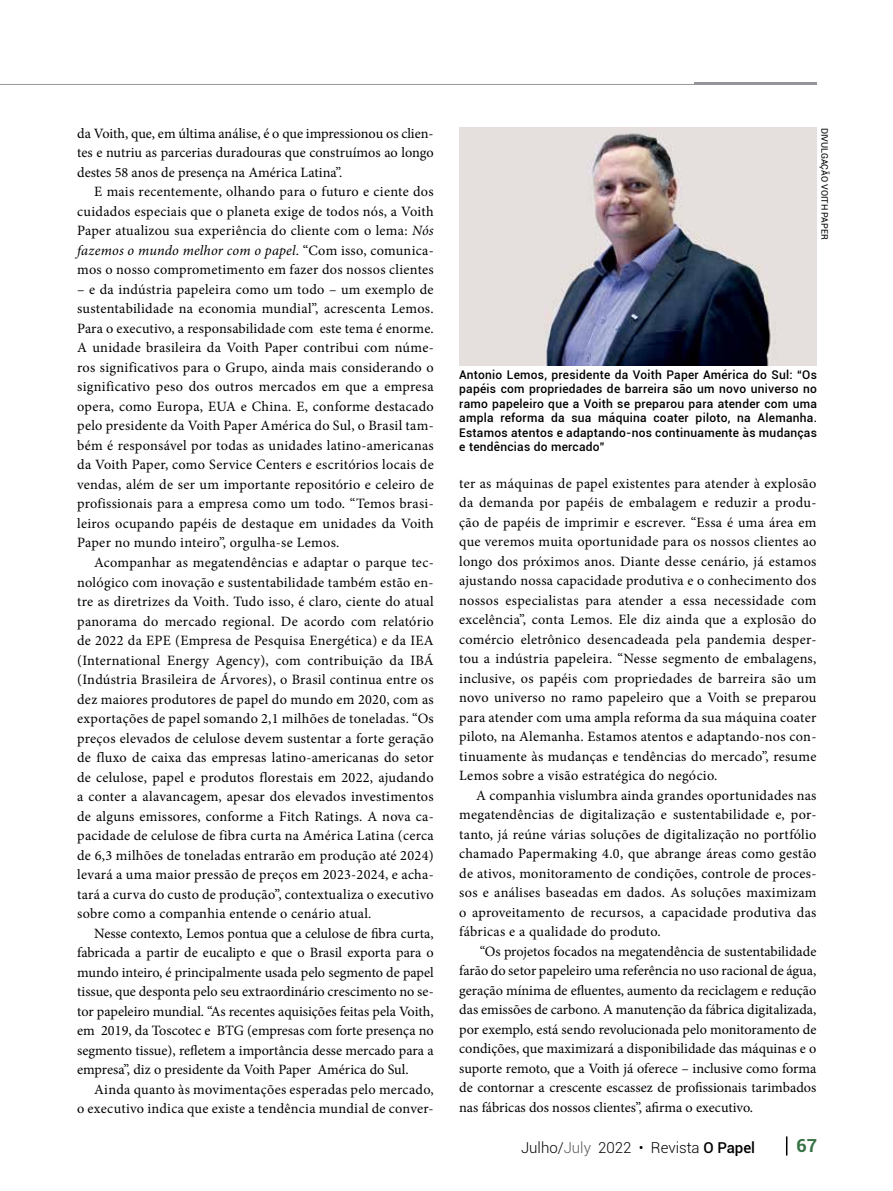
<style>
.page{position:relative;width:893px;height:1191px;background:#fff}
.page>*{position:absolute;margin:0;border:0;box-sizing:border-box;transform-origin:0 0}
.t1{font:700 18px "Roboto";color:#377344}
.t2{font:300 15px "Roboto";color:#000}
.t3{font:14.25px/19.5px "Minion Pro";letter-spacing:.015em;color:#000;text-align:justify}
.t4{font:500 12px/14.4px "Roboto";letter-spacing:.02em;color:#000;text-align:justify}
.t5{font:9px "Roboto";color:#000}
.s1{font-style:italic}
.s2{color:#58595b}
.s3{font-weight:500}
</style>
<div class="page">
<hr style="left:0;top:84px;width:817px;height:1px;background:#939598">
<hr style="left:693px;top:82px;width:123px;height:2px;background:#939598">
<svg style="left:786px;top:1136px;width:1px;height:19px"></svg>
<img style="left:459px;top:128px;width:357px;height:238px">
<p class="t3" style="left:77px;top:124px;width:358px">da Voith, que, em última análise, é o que impressionou os clien&shy;tes e nutriu as parcerias duradouras que construímos ao longo destes 58 anos de presença na América Latina”.</p>
<p class="t3" style="left:77px;top:182px;width:358px;text-indent:17px">E mais recentemente, olhando para o futuro e ciente dos cuidados especiais que o planeta exige de todos nós, a Voith Paper atualizou sua experiência do cliente com o lema: <span class="s1">Nós fazemos o mundo melhor com o papel</span>. “Com isso, comunica&shy;mos o nosso comprometimento em fazer dos nossos clientes</p>
<p class="t3" style="left:77px;top:280px;width:358px">– e da indústria papeleira como um todo – um exemplo de sustentabilidade na economia mundial”, acrescenta Lemos.<br>Para o executivo, a responsabilidade com este tema é enorme.<br>A unidade brasileira da Voith Paper contribui com núme&shy;ros significativos para o Grupo, ainda mais considerando o significativo peso dos outros mercados em que a empresa opera, como Europa, EUA e China. E, conforme destacado pelo presidente da Voith Paper América do Sul, o Brasil tam&shy;bém é responsável por todas as unidades latino-americanas da Voith Paper, como Service Centers e escritórios locais de vendas, além de ser um importante repositório e celeiro de profissionais para a empresa como um todo. “Temos brasi&shy;leiros ocupando papéis de destaque em unidades da Voith Paper no mundo inteiro”, orgulha-se Lemos.</p>
<p class="t3" style="left:77px;top:553px;width:358px;text-indent:17px">Acompanhar as megatendências e adaptar o parque tec&shy;nológico com inovação e sustentabilidade também estão en&shy;tre as diretrizes da Voith. Tudo isso, é claro, ciente do atual panorama do mercado regional. De acordo com relatório de 2022 da EPE (Empresa de Pesquisa Energética) e da IEA (International Energy Agency), com contribuição da IBÁ (Indústria Brasileira de Árvores), o Brasil continua entre os dez maiores produtores de papel do mundo em 2020, com as exportações de papel somando 2,1 milhões de toneladas. “Os preços elevados de celulose devem sustentar a forte geração de fluxo de caixa das empresas latino-americanas do setor de celulose, papel e produtos florestais em 2022, ajudando a conter a alavancagem, apesar dos elevados investimentos de alguns emissores, conforme a Fitch Ratings. A nova ca&shy;pacidade de celulose de fibra curta na América Latina (cerca de 6,3 milhões de toneladas entrarão em produção até 2024) levará a uma maior pressão de preços em 2023-2024, e acha&shy;tará a curva do custo de produção”, contextualiza o executivo sobre como a companhia entende o cenário atual.</p>
<p class="t3" style="left:77px;top:923px;width:358px;text-indent:17px">Nesse contexto, Lemos pontua que a celulose de fibra curta, fabricada a partir de eucalipto e que o Brasil exporta para o mundo inteiro, é principalmente usada pelo segmento de papel tissue, que desponta pelo seu extraordinário crescimento no se&shy;tor papeleiro mundial. “As recentes aquisições feitas pela Voith, em 2019, da Toscotec e BTG (empresas com forte presença no segmento tissue), refletem a importância desse mercado para a empresa”, diz o presidente da Voith Paper América do Sul.</p>
<p class="t3" style="left:77px;top:1079px;width:358px;text-align:right">Ainda quanto às movimentações esperadas pelo mercado,<br>o executivo indica que existe a tendência mundial de conver-</p>
<p class="t5" style="left:831px;top:128px;width:113px;rotate:90deg">DIVULGAÇÃO VOITH PAPER</p>
<p class="t4" style="left:459px;top:367px;width:359px">Antonio Lemos, presidente da Voith Paper América do Sul: “Os papéis com propriedades de barreira são um novo universo no ramo papeleiro que a Voith se preparou para atender com uma ampla reforma da sua máquina coater piloto, na Alemanha.<br>Estamos atentos e adaptando-nos continuamente às mudanças e tendências do mercado”</p>
<p class="t3" style="left:459px;top:474px;width:359px">ter as máquinas de papel existentes para atender à explosão da demanda por papéis de embalagem e reduzir a produ&shy;ção de papéis de imprimir e escrever. “Essa é uma área em que veremos muita oportunidade para os nossos clientes ao longo dos próximos anos. Diante desse cenário, já estamos ajustando nossa capacidade produtiva e o conhecimento dos nossos especialistas para atender a essa necessidade com excelência”, conta Lemos. Ele diz ainda que a explosão do comércio eletrônico desencadeada pela pandemia desper&shy;tou a indústria papeleira. “Nesse segmento de embalagens, inclusive, os papéis com propriedades de barreira são um novo universo no ramo papeleiro que a Voith se preparou para atender com uma ampla reforma da sua máquina coater piloto, na Alemanha. Estamos atentos e adaptando-nos con&shy;tinuamente às mudanças e tendências do mercado”, resume Lemos sobre a visão estratégica do negócio.</p>
<p class="t3" style="left:459px;top:785px;width:359px;text-indent:17px">A companhia vislumbra ainda grandes oportunidades nas megatendências de digitalização e sustentabilidade e, por&shy;tanto, já reúne várias soluções de digitalização no portfólio chamado Papermaking 4.0, que abrange áreas como gestão de ativos, monitoramento de condições, controle de proces&shy;sos e análises baseadas em dados. As soluções maximizam o aproveitamento de recursos, a capacidade produtiva das fábricas e a qualidade do produto.</p>
<p class="t3" style="left:459px;top:941px;width:359px;text-indent:20px">“Os projetos focados na megatendência de sustentabilidade farão do setor papeleiro uma referência no uso racional de água, geração mínima de efluentes, aumento da reciclagem e redução das emissões de carbono. A manutenção da fábrica digitalizada, por exemplo, está sendo revolucionada pelo monitoramento de condições, que maximizará a disponibilidade das máquinas e o suporte remoto, que a Voith já oferece – inclusive como forma de contornar a crescente escassez de profissionais tarimbados nas fábricas dos nossos clientes”, afirma o executivo.</p>
<p class="t2" style="left:521px;top:1137px;width:236px">Julho/<span class="s2">July</span> 2022 • Revista <span class="s3">O Papel</span></p>
<p class="t1" style="left:796px;top:1133px;width:22px">67</p>
</div>
